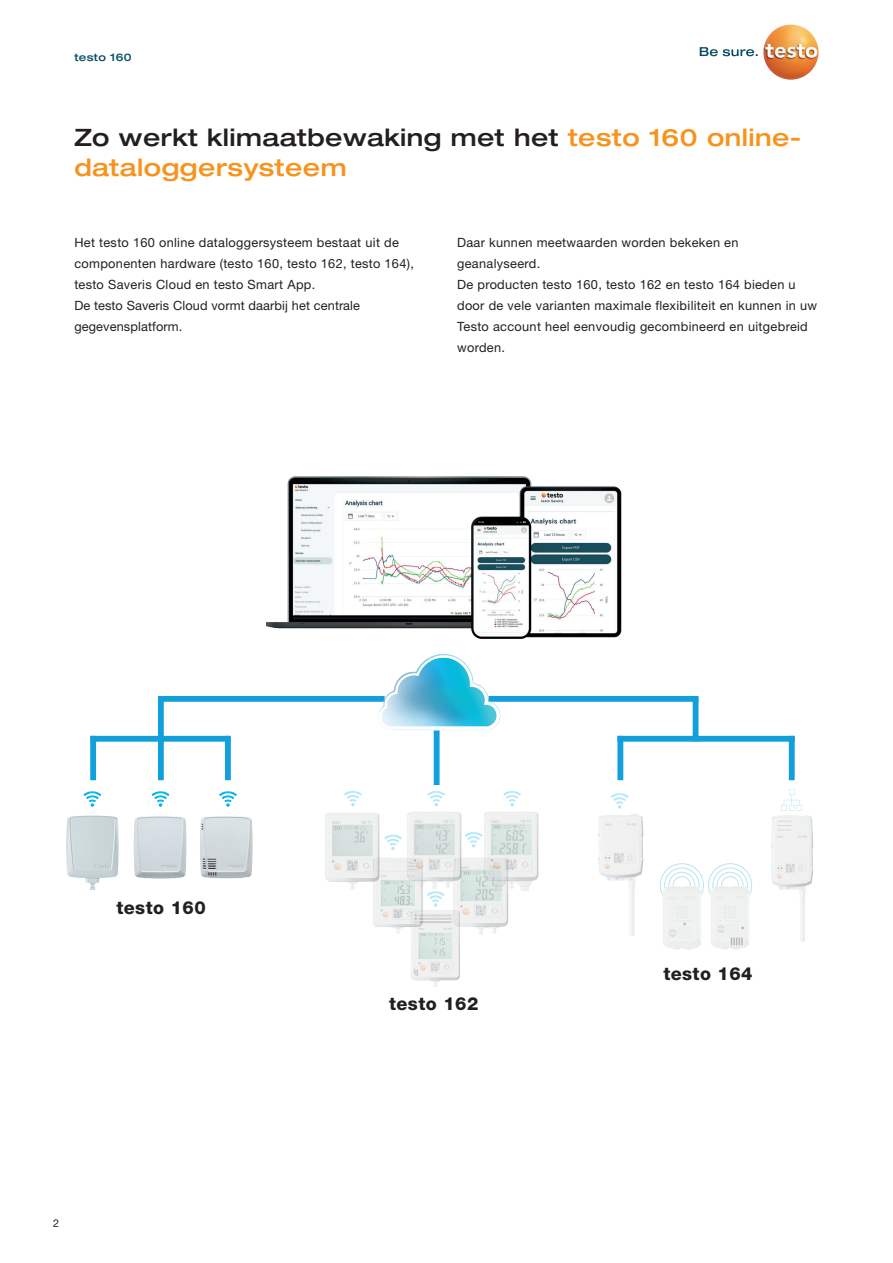
<style>
.page{position:relative;width:893px;height:1263px;background:#fff}
.page>*{position:absolute;margin:0;border:0;box-sizing:border-box;transform-origin:0 0}
.t1{font:500 expanded 24px/30px "Helvetica Neue LTW1 G";letter-spacing:.02em;color:#f7931d}
.t2{font:800 18px "Helvetica Neue LTW1 G";letter-spacing:.025em;color:#231f20}
.t3{font:12.75px/21px "Helvetica Neue LTW1 G";letter-spacing:.025em;color:#231f20}
.t4{font:10.8px "Helvetica Neue LTW1 G";color:#231f20}
.t5{font:500 expanded 10.5px "Helvetica Neue LTW1 G";letter-spacing:.025em;color:#074f64}
.s1{color:#231f20}
</style>
<div class="page">
<svg style="left:700px;top:47px;width:58px;height:9px"></svg>
<img style="left:763px;top:24px;width:56px;height:56px;border-radius:28px">
<div style="left:158px;top:696px;width:227px;height:6px;background:#12a0db"></div>
<div style="left:434px;top:730px;width:6px;height:55px;background:#12a0db"></div>
<div style="left:789px;top:736px;width:6px;height:44px;background:#12a0db"></div>
<img style="left:66px;top:815px;width:68px;height:75px">
<img style="left:134px;top:816px;width:53px;height:63px">
<img style="left:200px;top:816px;width:53px;height:63px">
<div style="left:617px;top:736px;width:6px;height:44px;background:#12a0db"></div>
<div style="left:488px;top:696px;width:210px;height:6px;background:#12a0db"></div>
<img style="left:598px;top:808px;width:46px;height:128px">
<img style="left:745px;top:815px;width:69px;height:127px">
<div style="left:617px;top:736px;width:178px;height:6px;background:#12a0db"></div>
<div style="left:693px;top:698px;width:5px;height:43px;background:#12a0db"></div>
<div style="left:225px;top:736px;width:6px;height:44px;background:#12a0db"></div>
<div style="left:90px;top:736px;width:6px;height:44px;background:#12a0db"></div>
<div style="left:90px;top:736px;width:140px;height:6px;background:#12a0db"></div>
<div style="left:158px;top:696px;width:6px;height:84px;background:#12a0db"></div>
<img style="left:373px;top:892px;width:50px;height:35px">
<img style="left:453px;top:892px;width:56px;height:43px">
<img style="left:391px;top:903px;width:89px;height:84px">
<img style="left:325px;top:813px;width:70px;height:80px">
<img style="left:392px;top:806px;width:77px;height:86px">
<img style="left:469px;top:806px;width:70px;height:86px">
<img style="left:266px;top:476px;width:356px;height:163px">
<div style="left:780px;top:789px;width:23px;height:22px;background:#fff;opacity:.5"></div>
<svg style="left:781px;top:789px;width:21px;height:21px"></svg>
<svg style="left:83px;top:791px;width:18px;height:16px"></svg>
<svg style="left:152px;top:791px;width:17px;height:16px"></svg>
<svg style="left:219px;top:791px;width:18px;height:16px"></svg>
<svg style="left:611px;top:793px;width:18px;height:15px"></svg>
<svg style="left:384px;top:834px;width:18px;height:16px"></svg>
<svg style="left:465px;top:832px;width:18px;height:15px"></svg>
<svg style="left:427px;top:891px;width:18px;height:16px"></svg>
<svg style="left:344px;top:791px;width:18px;height:15px"></svg>
<svg style="left:503px;top:791px;width:18px;height:15px"></svg>
<svg style="left:427px;top:791px;width:18px;height:15px"></svg>
<div style="left:660px;top:863px;width:44px;height:44px;border:1px solid #12a0db;border-radius:50%"></div>
<div style="left:664px;top:868px;width:35px;height:35px;border:1px solid #12a0db;border-radius:50%"></div>
<div style="left:708px;top:863px;width:44px;height:44px;border:1px solid #12a0db;border-radius:50%"></div>
<div style="left:712px;top:868px;width:36px;height:35px;border:1px solid #12a0db;border-radius:50%"></div>
<img style="left:635px;top:871px;width:48px;height:79px">
<img style="left:683px;top:871px;width:94px;height:78px">
<img style="left:365px;top:654px;width:150px;height:90px">
<p class="t5" style="left:74px;top:51px;width:59px">testo 160</p>
<h1 class="t1" style="left:74px;top:121px;width:728px"><span class="s1">Zo werkt klimaatbewaking met het</span> testo 160 online&shy;dataloggersysteem</h1>
<p class="t3" style="left:74px;top:232px;width:341px">Het testo 160 online dataloggersysteem bestaat uit de componenten hardware (testo 160, testo 162, testo 164), testo Saveris Cloud en testo Smart App.<br>De testo Saveris Cloud vormt daarbij het centrale gegevensplatform.</p>
<p class="t3" style="left:457px;top:232px;width:362px">Daar kunnen meetwaarden worden bekeken en geanalyseerd.<br>De producten testo 160, testo 162 en testo 164 bieden u door de vele varianten maximale flexibiliteit en kunnen in uw Testo account heel eenvoudig gecombineerd en uitgebreid worden.</p>
<h2 class="t2" style="left:116px;top:897px;width:91px">testo 160</h2>
<p class="t4" style="left:53px;top:1217px;width:8px">2</p>
<h2 class="t2" style="left:389px;top:993px;width:91px">testo 162</h2>
<h2 class="t2" style="left:663px;top:962px;width:91px">testo 164</h2>
</div>
